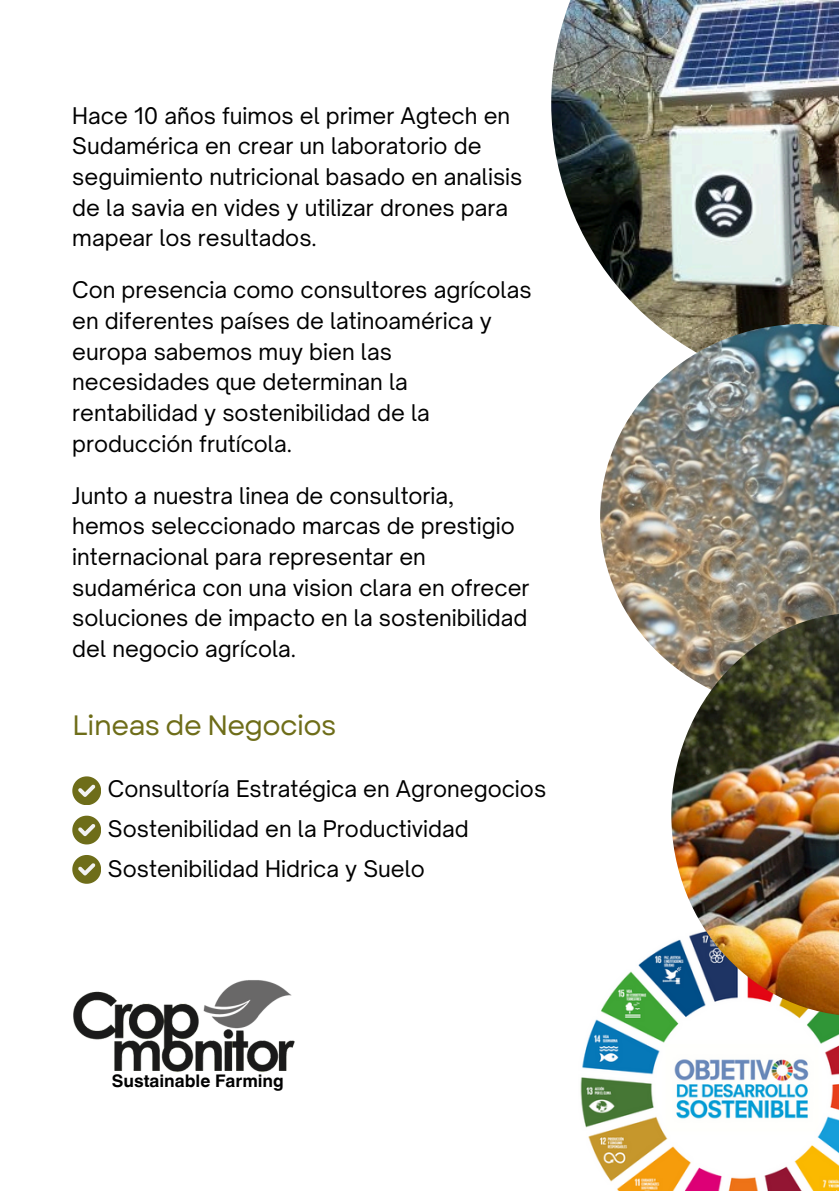
<style>
.page{position:relative;width:839px;height:1191px;background:#fff}
.page>*{position:absolute;margin:0;border:0;box-sizing:border-box;transform-origin:0 0}
.t1{font:28px "Garet";letter-spacing:-.03em;color:#6e6d19}
.t2{font:22px/30.6px "Open Sauce One";color:#000}
.t3{font:700 17.4px "Helvetica World";color:#000}
</style>
<div class="page">
<img style="left:551px;top:0;width:287px;height:324px">
<img style="left:600px;top:324px;width:238px;height:340px">
<img style="left:73px;top:980px;width:222px;height:92px">
<img style="left:580px;top:943px;width:258px;height:248px">
<img style="left:671px;top:613px;width:167px;height:403px">
<svg style="left:72px;top:776px;width:29px;height:29px"></svg>
<svg style="left:72px;top:816px;width:29px;height:28px"></svg>
<svg style="left:72px;top:855px;width:29px;height:28px"></svg>
<p class="t2" style="left:72px;top:100px;width:451px">Hace 10 años fuimos el primer Agtech en Sudamérica en crear un laboratorio de seguimiento nutricional basado en analisis de la savia en vides y utilizar drones para mapear los resultados.</p>
<p class="t2" style="left:72px;top:275px;width:461px">Con presencia como consultores agrícolas en diferentes países de latinoamérica y europa sabemos muy bien las necesidades que determinan la rentabilidad y sostenibilidad de la producción frutícola.</p>
<h1 class="t2" style="left:72px;top:480px;width:458px">Junto a nuestra linea de consultoria, hemos seleccionado marcas de prestigio internacional para representar en sudamérica con una vision clara en ofrecer soluciones de impacto en la sostenibilidad del negocio agrícola.</h1>
<p class="t1" style="left:72px;top:705px;width:265px">Lineas de Negocios</p>
<p class="t2" style="left:108px;top:773px;width:440px">Consultoría Estratégica en Agronegocios</p>
<p class="t2" style="left:108px;top:813px;width:362px">Sostenibilidad en la Productividad</p>
<p class="t2" style="left:108px;top:853px;width:318px">Sostenibilidad Hidrica y Suelo</p>
<p class="t3" style="left:112px;top:1066px;width:174px">Sustainable Farming</p>
</div>
